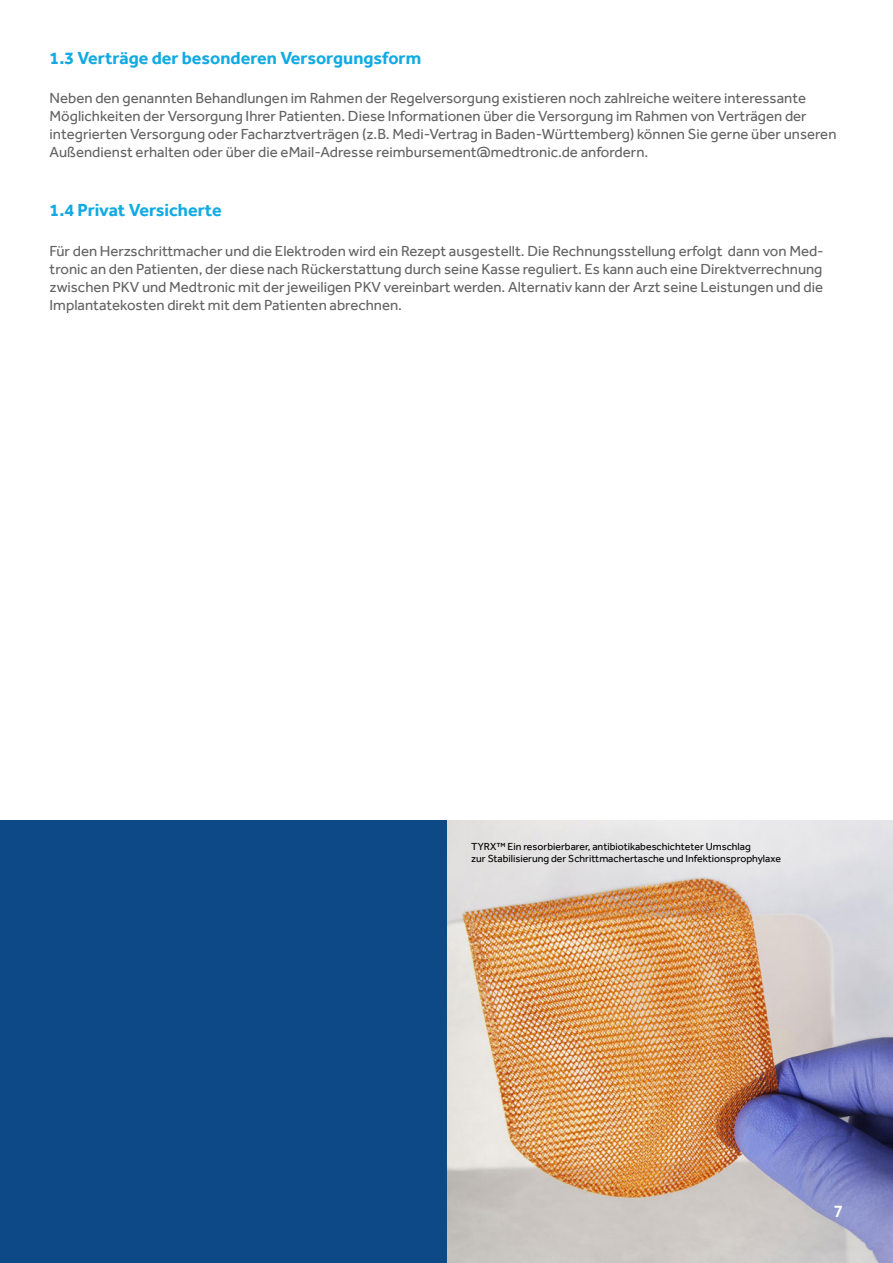
<style>
.page{position:relative;width:893px;height:1263px;background:#fff}
.page>*{position:absolute;margin:0;border:0;box-sizing:border-box;transform-origin:0 0}
.t1{font:700 18px "Effra";color:#11aae3}
.t2{font:500 18px "Effra";color:#fff}
.t3{font:15px/18px "Effra";color:#646363}
.t4{font:10.5px/12px "Effra";color:#000}
</style>
<div class="page">
<img style="left:446px;top:821px;width:447px;height:442px">
<div style="left:0;top:821px;width:446px;height:442px;background:#0d4987"></div>
<p class="t1" style="left:50px;top:47px;width:373px">1.3 Verträge der besonderen Versorgungsform</p>
<p class="t3" style="left:50px;top:89px;width:788px">Neben den genannten Behandlungen im Rahmen der Regelversorgung existieren noch zahlreiche weitere interessante Möglichkeiten der Versorgung Ihrer Patienten. Diese Informationen über die Versorgung im Rahmen von Verträgen der integrierten Versorgung oder Facharztverträgen (z.B. Medi-Vertrag in Baden-Württemberg) können Sie gerne über unseren Außendienst erhalten oder über die eMail-Adresse reimbursement@medtronic.de anfordern.</p>
<p class="t1" style="left:50px;top:199px;width:174px">1.4 Privat Versicherte</p>
<p class="t3" style="left:50px;top:242px;width:776px;text-align:justify">Für den Herzschrittmacher und die Elektroden wird ein Rezept ausgestellt. Die Rechnungsstellung erfolgt dann von Med&shy;tronic an den Patienten, der diese nach Rückerstattung durch seine Kasse reguliert. Es kann auch eine Direktverrechnung zwischen PKV und Medtronic mit der jeweiligen PKV vereinbart werden. Alternativ kann der Arzt seine Leistungen und die Implantatekosten direkt mit dem Patienten abrechnen.</p>
<p class="t4" style="left:471px;top:841px;width:311px">TYRX™ Ein resorbierbarer, antibiotikabeschichteter Umschlag<br>zur Stabilisierung der Schrittmachertasche und Infektionsprophylaxe</p>
<p class="t2" style="left:834px;top:1200px;width:11px">7</p>
</div>
